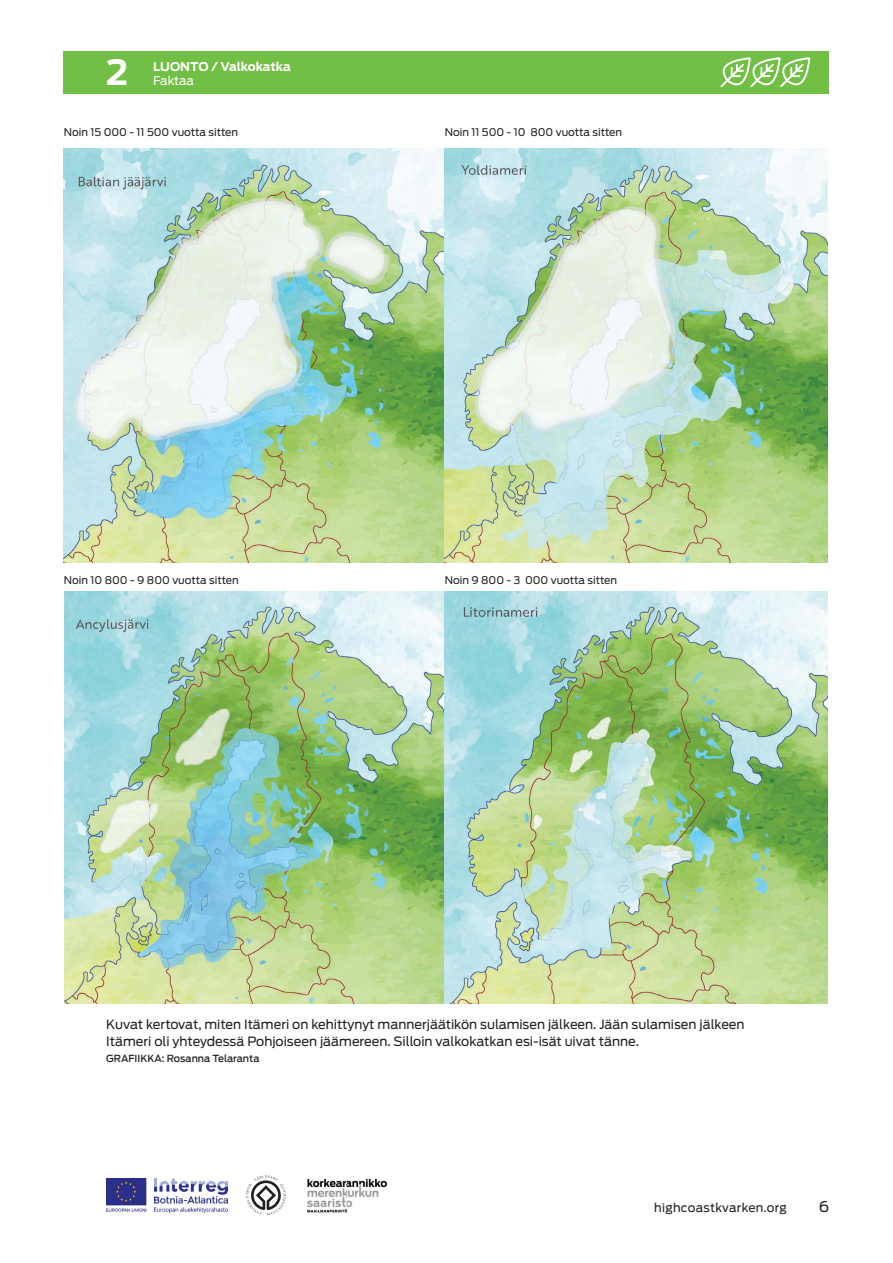
<style>
.page{position:relative;width:893px;height:1263px;background:#fff}
.page>*{position:absolute;margin:0;border:0;box-sizing:border-box;transform-origin:0 0}
.t1{font:700 34.5px "Antenna";color:#fff}
.t2{font:15px "Antenna";color:#231f20}
.t3{font:12.75px/16.5px "Antenna";color:#231f20}
.t4{font:12px "Antenna";letter-spacing:.025em;color:#231f20}
.t5{font:700 12px "Antenna";letter-spacing:-.005em;color:#fff}
.t6{font:12px "Antenna";letter-spacing:-.01em;color:#fff}
.t7{font:10.5px "Antenna";color:#231f20}
.t8{font:500 9.75px "Antenna";color:#231f20}
</style>
<div class="page">
<div style="left:64px;top:51px;width:765px;height:43px;background:#71bf44"></div>
<svg style="left:720px;top:57px;width:90px;height:30px"></svg>
<img style="left:106px;top:1178px;width:122px;height:34px">
<svg style="left:246px;top:1175px;width:40px;height:40px"></svg>
<img style="left:307px;top:1178px;width:80px;height:35px">
<img style="left:65px;top:591px;width:762px;height:412px">
<img style="left:63px;top:148px;width:382px;height:414px">
<img style="left:445px;top:148px;width:382px;height:414px">
<h1 class="t1" style="left:106px;top:52px;width:24px">2</h1>
<p class="t5" style="left:153px;top:60px;width:139px">LUONTO / Valkokatka</p>
<p class="t6" style="left:153px;top:73px;width:43px">Faktaa</p>
<p class="t7" style="left:64px;top:126px;width:176px">Noin 15 000 - 11 500 vuotta sitten</p>
<p class="t7" style="left:445px;top:126px;width:179px">Noin 11 500 - 10 800 vuotta sitten</p>
<p class="t7" style="left:64px;top:573px;width:177px">Noin 10 800 - 9 800 vuotta sitten</p>
<p class="t7" style="left:445px;top:573px;width:174px">Noin 9 800 - 3 000 vuotta sitten</p>
<p class="t3" style="left:106px;top:1016px;width:640px">Kuvat kertovat, miten Itämeri on kehittynyt mannerjäätikön sulamisen jälkeen. Jään sulamisen jälkeen<br>Itämeri oli yhteydessä Pohjoiseen jäämereen. Silloin valkokatkan esi-isät uivat tänne.</p>
<p class="t8" style="left:106px;top:1053px;width:155px">GRAFIIKKA: Rosanna Telaranta</p>
<p class="t4" style="left:654px;top:1200px;width:134px">highcoastkvarken.org</p>
<p class="t2" style="left:819px;top:1197px;width:12px">6</p>
</div>
